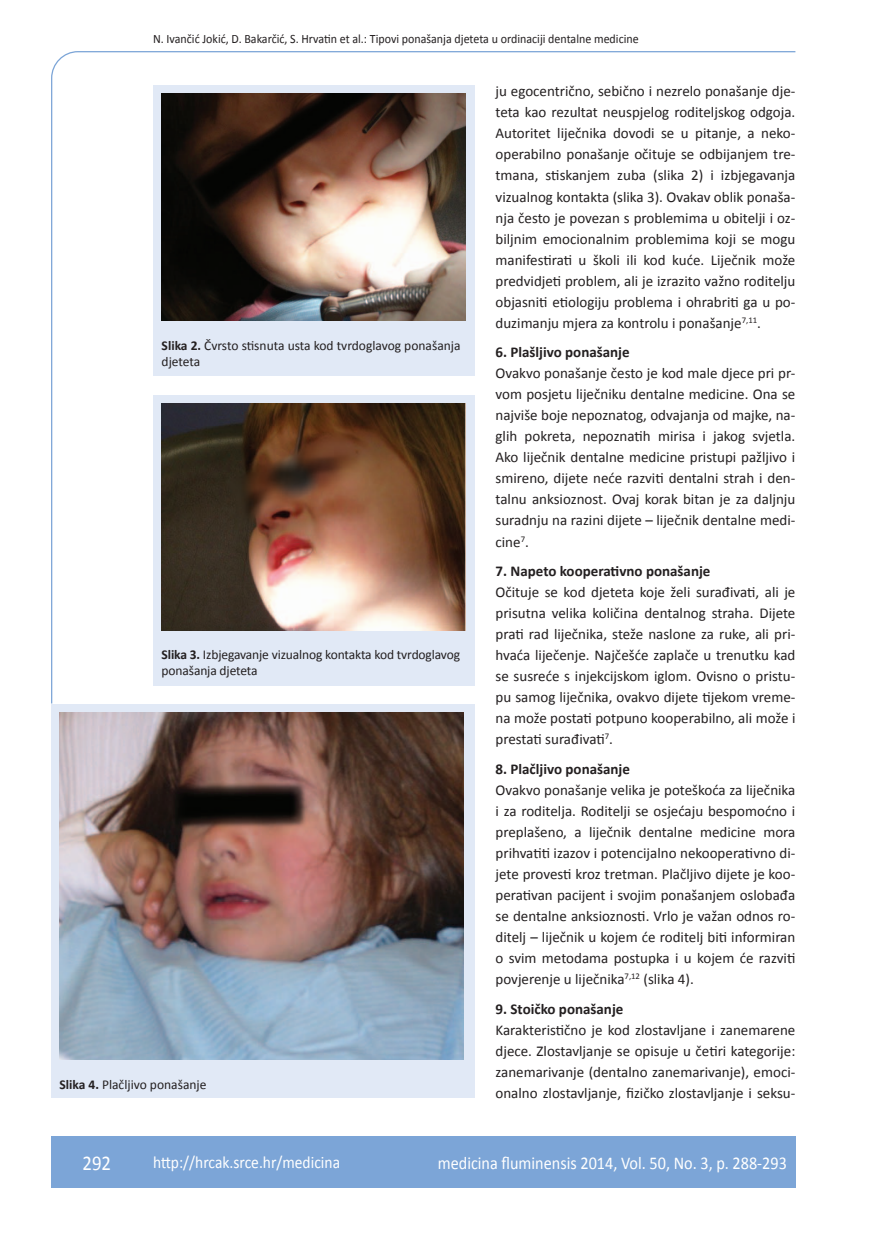
<style>
.page{position:relative;width:872px;height:1234px;background:#fff}
.page>*{position:absolute;margin:0;border:0;box-sizing:border-box;transform-origin:0 0}
.t1{font:21px "Calibri";color:#fff;scale:.9 1}
.t2{font:18px "Calibri";color:#fff;scale:.9 1}
.t3{font:17.25px "Calibri";color:#fff;scale:.9 1}
.t4{font:15px/21px "Calibri";color:#231f20;text-align:justify}
.t5{font:700 15px "Calibri";color:#231f20}
.t6{font:13.5px/16.5px "Calibri";letter-spacing:-.01em;color:#231f20}
.t7{font:12.75px "Calibri";color:#231f20;scale:.94 1}
.s1{font-weight:700}
</style>
<div class="page">
<svg style="left:51px;top:51px;width:745px;height:653px"></svg>
<div style="left:51px;top:1135px;width:744px;height:51px;background:#7ca5d7"></div>
<div style="left:153px;top:85px;width:321px;height:291px;background:#e1e9f6"></div>
<img style="left:162px;top:94px;width:304px;height:226px">
<div style="left:153px;top:395px;width:321px;height:290px;background:#e1e9f6"></div>
<img style="left:162px;top:403px;width:303px;height:227px">
<div style="left:51px;top:704px;width:423px;height:393px;background:#e1e9f6"></div>
<img style="left:60px;top:712px;width:403px;height:347px">
<p class="t7" style="left:153px;top:30px;width:518px">N. Ivančić Jokić, D. Bakarčić, S. Hrvatin et al.: Tipovi ponašanja djeteta u ordinaciji dentalne medicine</p>
<p class="t6" style="left:162px;top:336px;width:300px"><span class="s1">Slika 2.</span> Čvrsto stisnuta usta kod tvrdoglavog ponašanja djeteta</p>
<p class="t6" style="left:162px;top:645px;width:300px"><span class="s1">Slika 3.</span> Izbjegavanje vizualnog kontakta kod tvrdoglavog ponašanja djeteta</p>
<p class="t6" style="left:60px;top:1075px;width:148px"><span class="s1">Slika 4.</span> Plačljivo ponašanje</p>
<p class="t4" style="left:495px;top:80px;width:301px">ju egocentrično, sebično i nezrelo ponašanje dje&shy;teta kao rezultat neuspjelog roditeljskog odgoja.<br>Autoritet liječnika dovodi se u pitanje, a neko&shy;operabilno ponašanje očituje se odbijanjem tre&shy;tmana, stiskanjem zuba (slika 2) i izbjegavanja vizualnog kontakta (slika 3). Ovakav oblik ponaša&shy;nja često je povezan s problemima u obitelji i oz&shy;biljnim emocionalnim problemima koji se mogu manifestirati u školi ili kod kuće. Liječnik može predvidjeti problem, ali je izrazito važno roditelju objasniti etiologiju problema i ohrabriti ga u po&shy;duzimanju mjera za kontrolu i ponašanje<sup>7,11</sup>.</p>
<p class="t5" style="left:495px;top:343px;width:136px">6. Plašljivo ponašanje</p>
<p class="t4" style="left:495px;top:362px;width:301px">Ovakvo ponašanje često je kod male djece pri pr&shy;vom posjetu liječniku dentalne medicine. Ona se najviše boje nepoznatog, odvajanja od majke, na&shy;glih pokreta, nepoznatih mirisa i jakog svjetla.<br>Ako liječnik dentalne medicine pristupi pažljivo i smireno, dijete neće razviti dentalni strah i den&shy;talnu anksioznost. Ovaj korak bitan je za daljnju suradnju na razini dijete – liječnik dentalne medi&shy;cine<sup>7</sup>.</p>
<p class="t5" style="left:495px;top:561px;width:216px">7. Napeto kooperativno ponašanje</p>
<p class="t4" style="left:495px;top:580px;width:301px">Očituje se kod djeteta koje želi surađivati, ali je prisutna velika količina dentalnog straha. Dijete prati rad liječnika, steže naslone za ruke, ali pri&shy;hvaća liječenje. Najčešće zaplače u trenutku kad se susreće s injekcijskom iglom. Ovisno o pristu&shy;pu samog liječnika, ovakvo dijete tijekom vreme&shy;na može postati potpuno kooperabilno, ali može i prestati surađivati<sup>7</sup>.</p>
<p class="t5" style="left:495px;top:759px;width:136px">8. Plačljivo ponašanje</p>
<p class="t4" style="left:495px;top:778px;width:301px">Ovakvo ponašanje velika je poteškoća za liječnika i za roditelja. Roditelji se osjećaju bespomoćno i preplašeno, a liječnik dentalne medicine mora prihvatiti izazov i potencijalno nekooperativno di&shy;jete provesti kroz tretman. Plačljivo dijete je koo&shy;perativan pacijent i svojim ponašanjem oslobađa se dentalne anksioznosti. Vrlo je važan odnos ro&shy;ditelj – liječnik u kojem će roditelj biti informiran o svim metodama postupka i u kojem će razviti povjerenje u liječnika<sup>7,12</sup> (slika 4).</p>
<p class="t5" style="left:495px;top:999px;width:129px">9. Stoičko ponašanje</p>
<p class="t4" style="left:495px;top:1018px;width:301px">Karakteristično je kod zlostavljane i zanemarene djece. Zlostavljanje se opisuje u četiri kategorije: zanemarivanje (dentalno zanemarivanje), emoci&shy;onalno zlostavljanje, fizičko zlostavljanje i seksu-</p>
<h1 class="t1" style="left:82px;top:1149px;width:33px">292</h1>
<p class="t3" style="left:153px;top:1150px;width:209px">http://hrcak.srce.hr/medicina</p>
<p class="t2" style="left:438px;top:1151px;width:389px">medicina fluminensis 2014, Vol. 50, No. 3, p. 288-293</p>
</div>
